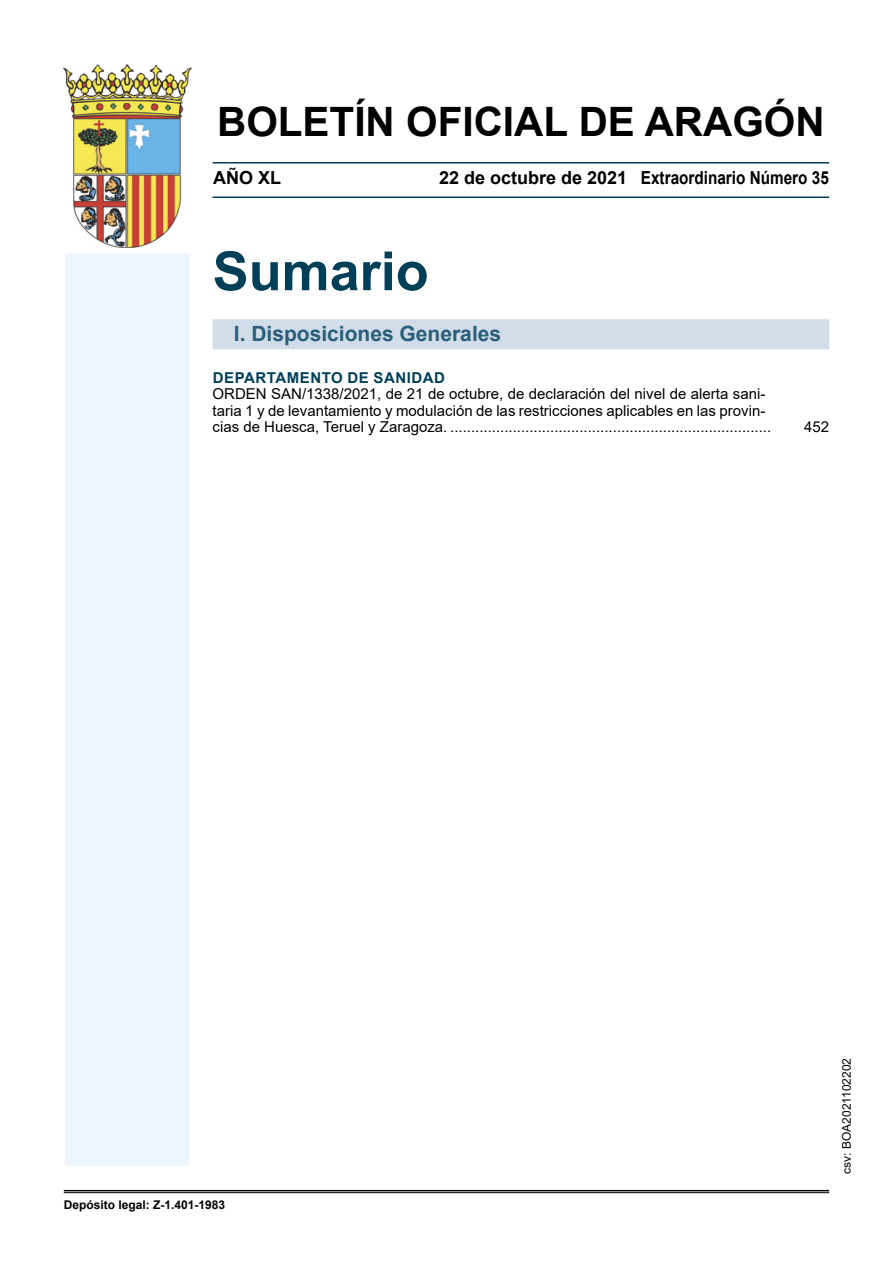
<style>
.page{position:relative;width:893px;height:1263px;background:#fff}
.page>*{position:absolute;margin:0;border:0;box-sizing:border-box;transform-origin:0 0}
.Sumario{font:700 54px "Arial";color:#003f58}
.Titulo{font:700 40.5px "Arial";color:#000}
.indice_n1{font:700 21px "Arial";color:#2a5e7a}
.cabeceraD{font:700 18px "Arial";color:#000;scale:.85 1}
.cabecera{font:700 18px "Arial";color:#000}
.cabeceraI{font:700 18px "Arial";color:#000}
.indice_n4{font:15px/16.5px "Arial";color:#000;text-align:justify}
.indice_n3{font:700 15px "Arial";letter-spacing:.035em;color:#003f58}
.deposito{font:700 12px "Arial";color:#000}
.estilo_head-i{font:12px "Arial";color:#000}
</style>
<div class="page">
<div style="left:213px;top:319px;width:616px;height:30px;background:#d1dde8"></div>
<hr style="left:213px;top:197px;width:616px;height:1px;background:#003f58">
<hr style="left:213px;top:162px;width:616px;height:2px;background:#003f58">
<img style="left:64px;top:64px;width:127px;height:184px">
<div style="left:64px;top:252px;width:127px;height:915px;background:#edf6fe;border:2px solid #fff"></div>
<hr style="left:64px;top:1190px;width:765px;height:1px;background:#000">
<hr style="left:64px;top:1192px;width:765px;height:1px;background:#000">
<h1 class="Titulo" style="left:217px;top:93px;width:609px">BOLETÍN OFICIAL DE ARAGÓN</h1>
<p class="cabeceraI" style="left:213px;top:165px;width:70px">AÑO XL</p>
<p class="cabecera" style="left:439px;top:165px;width:190px">22 de octubre de 2021</p>
<p class="cabeceraD" style="left:641px;top:165px;width:223px">Extraordinario Número 35</p>
<h2 class="Sumario" style="left:213px;top:233px;width:218px">Sumario</h2>
<h3 class="indice_n1" style="left:234px;top:319px;width:269px">I. Disposiciones Generales</h3>
<p class="indice_n3" style="left:213px;top:367px;width:234px">DEPARTAMENTO DE SANIDAD</p>
<p class="indice_n4" style="left:213px;top:386px;width:554px">ORDEN SAN/1338/2021, de 21 de octubre, de declaración del nivel de alerta sani&shy;taria 1 y de levantamiento y modulación de las restricciones aplicables en las provin&shy;cias de Huesca, Teruel y Zaragoza.</p>
<p class="indice_n4" style="left:804px;top:419px;width:27px">452</p>
<p class="deposito" style="left:64px;top:1196px;width:163px">Depósito legal: Z-1.401-1983</p>
<p class="estilo_head-i" style="left:838px;top:1174px;width:117px;rotate:-90deg">csv: BOA2021102202</p>
</div>
